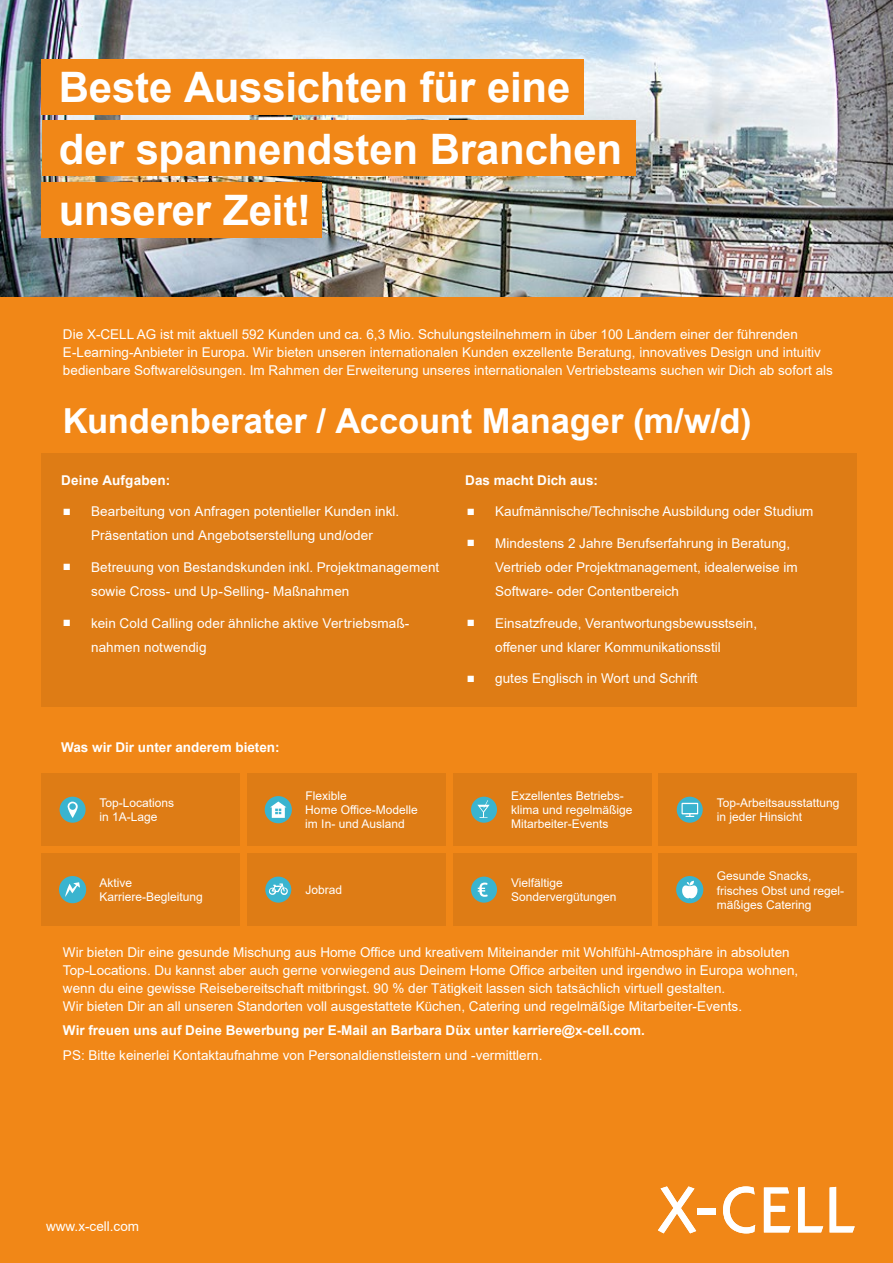
<style>
.page{position:relative;width:893px;height:1263px;background:#fff}
.page>*{position:absolute;margin:0;border:0;box-sizing:border-box;transform-origin:0 0}
.t1{font:700 42px/61.2px "Arial";letter-spacing:-.005em;color:#fff}
.t2{font:700 34.5px "Arial";letter-spacing:-.005em;color:#fff}
.t3{font:13.5px/24px "Arial";color:#fff}
.t4{font:700 13.5px/25.7px "Arial";color:#fff}
.Absatzformat_1{font:12px/14.4px "Arial";color:#fff}
.s1{font-weight:400}
</style>
<div class="page">
<img style="left:0;top:0;width:893px;height:298px">
<div style="left:0;top:298px;width:893px;height:965px;background:#f18717"></div>
<div style="left:42px;top:60px;width:542px;height:55px;background:#f18717"></div>
<div style="left:42px;top:121px;width:594px;height:55px;background:#f18717"></div>
<div style="left:42px;top:182px;width:280px;height:55px;background:#f18717"></div>
<svg style="left:658px;top:1186px;width:38px;height:47px"></svg>
<svg style="left:723px;top:1186px;width:32px;height:47px"></svg>
<svg style="left:764px;top:1187px;width:26px;height:45px"></svg>
<svg style="left:798px;top:1187px;width:25px;height:45px"></svg>
<svg style="left:830px;top:1187px;width:25px;height:45px"></svg>
<div style="left:697px;top:1208px;width:18px;height:6px;background:#fff"></div>
<div style="left:42px;top:773px;width:198px;height:73px;background:#de7c15"></div>
<div style="left:60px;top:797px;width:26px;height:26px;background:#3ab4cf;border-radius:50%"></div>
<svg style="left:68px;top:802px;width:10px;height:16px"></svg>
<div style="left:247px;top:773px;width:198px;height:73px;background:#de7c15"></div>
<div style="left:265px;top:796px;width:27px;height:27px;background:#3ab4cf;border-radius:50%"></div>
<svg style="left:270px;top:801px;width:16px;height:17px"></svg>
<div style="left:453px;top:773px;width:198px;height:73px;background:#de7c15"></div>
<div style="left:471px;top:797px;width:26px;height:26px;background:#3ab4cf;border-radius:50%"></div>
<svg style="left:477px;top:800px;width:13px;height:18px"></svg>
<div style="left:659px;top:773px;width:198px;height:73px;background:#de7c15"></div>
<svg style="left:677px;top:797px;width:26px;height:26px"></svg>
<svg style="left:681px;top:803px;width:17px;height:14px"></svg>
<div style="left:42px;top:853px;width:198px;height:73px;background:#de7c15"></div>
<div style="left:59px;top:876px;width:27px;height:27px;background:#3ab4cf;border-radius:50%"></div>
<svg style="left:65px;top:882px;width:15px;height:15px"></svg>
<div style="left:247px;top:853px;width:198px;height:73px;background:#de7c15"></div>
<div style="left:265px;top:877px;width:26px;height:26px;background:#3ab4cf;border-radius:50%"></div>
<svg style="left:269px;top:883px;width:19px;height:12px"></svg>
<div style="left:453px;top:853px;width:198px;height:73px;background:#de7c15"></div>
<div style="left:471px;top:877px;width:26px;height:26px;background:#3ab4cf;border-radius:50%"></div>
<svg style="left:478px;top:882px;width:10px;height:15px"></svg>
<div style="left:659px;top:853px;width:198px;height:73px;background:#de7c15"></div>
<div style="left:676px;top:876px;width:27px;height:27px;background:#3ab4cf;border-radius:50%"></div>
<svg style="left:682px;top:881px;width:16px;height:18px"></svg>
<div style="left:42px;top:454px;width:815px;height:253px;background:#de7c15"></div>
<h1 class="t1" style="left:59px;top:58px;width:565px">Beste Aussichten für eine der spannendsten Branchen unserer Zeit!</h1>
<p class="t3" style="left:63px;top:326px;width:771px;line-height:18px">Die X-CELL AG ist mit aktuell 592 Kunden und ca. 6,3 Mio. Schulungsteilnehmern in über 100 Ländern einer der führenden<br>E-Learning-Anbieter in Europa. Wir bieten unseren internationalen Kunden exzellente Beratung, innovatives Design und intuitiv bedienbare Softwarelösungen. Im Rahmen der Erweiterung unseres internationalen Vertriebsteams suchen wir Dich ab sofort als</p>
<p class="t2" style="left:63px;top:397px;width:690px">Kundenberater / Account Manager (m/w/d)</p>
<p class="t4" style="left:61px;top:467px;width:111px">Deine Aufgaben:</p>
<p class="t3" style="left:63px;top:500px;width:338px;text-align:center">■ Bearbeitung von Anfragen potentieller Kunden inkl.<br>Präsentation und Angebotserstellung und/oder</p>
<p class="t3" style="left:91px;top:555px;width:350px;text-indent:-28px">■ Betreuung von Bestandskunden inkl. Projektmanagement sowie Cross- und Up-Selling- Maßnahmen</p>
<p class="t3" style="left:91px;top:611px;width:320px;text-indent:-28px">■ kein Cold Calling oder ähnliche aktive Vertriebsmaß&shy;nahmen notwendig</p>
<p class="t4" style="left:61px;top:734px;width:220px">Was wir Dir unter anderem bieten:</p>
<p class="t4" style="left:465px;top:467px;width:134px">Das macht Dich aus:</p>
<p class="t3" style="left:467px;top:500px;width:348px">■ Kaufmännische/Technische Ausbildung oder Studium</p>
<p class="t3" style="left:495px;top:531px;width:304px;text-indent:-28px">■ Mindestens 2 Jahre Berufserfahrung in Beratung,<br>Vertrieb oder Projektmanagement, idealerweise im<br>Software- oder Contentbereich</p>
<p class="t3" style="left:467px;top:611px;width:292px;text-align:center">■ Einsatzfreude, Verantwortungsbewusstsein, offener und klarer Kommunikationsstil</p>
<p class="t3" style="left:467px;top:667px;width:232px">■ gutes Englisch in Wort und Schrift</p>
<p class="Absatzformat_1" style="left:100px;top:795px;width:76px">Top-Locations in 1A-Lage</p>
<p class="Absatzformat_1" style="left:305px;top:788px;width:114px">Flexible<br>Home Office-Modelle im In- und Ausland</p>
<p class="Absatzformat_1" style="left:511px;top:788px;width:123px">Exzellentes Betriebs&shy;klima und regelmäßige<br>Mitarbeiter-Events</p>
<p class="Absatzformat_1" style="left:717px;top:795px;width:124px">Top-Arbeitsausstattung in jeder Hinsicht</p>
<p class="Absatzformat_1" style="left:100px;top:875px;width:105px">Aktive<br>Karriere-Begleitung</p>
<p class="Absatzformat_1" style="left:305px;top:882px;width:38px">Jobrad</p>
<p class="Absatzformat_1" style="left:511px;top:875px;width:107px">Vielfältige<br>Sondervergütungen</p>
<p class="Absatzformat_1" style="left:717px;top:869px;width:129px">Gesunde Snacks, frisches Obst und regel&shy;mäßiges Catering</p>
<p class="t3" style="left:63px;top:943px;width:737px;line-height:18px">Wir bieten Dir eine gesunde Mischung aus Home Office und kreativem Miteinander mit Wohlfühl-Atmosphäre in absoluten Top-Locations. Du kannst aber auch gerne vorwiegend aus Deinem Home Office arbeiten und irgendwo in Europa wohnen, wenn du eine gewisse Reisebereitschaft mitbringst. 90 % der Tätigkeit lassen sich tatsächlich virtuell gestalten.<br>Wir bieten Dir an all unseren Standorten voll ausgestattete Küchen, Catering und regelmäßige Mitarbeiter-Events.</p>
<p class="t4" style="left:63px;top:1017px;width:583px">Wir freuen uns auf Deine Bewerbung per E-Mail an Barbara Düx unter karriere@x-cell.com.<br><span class="s1">PS: Bitte keinerlei Kontaktaufnahme von Personaldienstleistern und -vermittlern.</span></p>
<p class="t3" style="left:46px;top:1214px;width:95px">www.x-cell.com</p>
</div>
